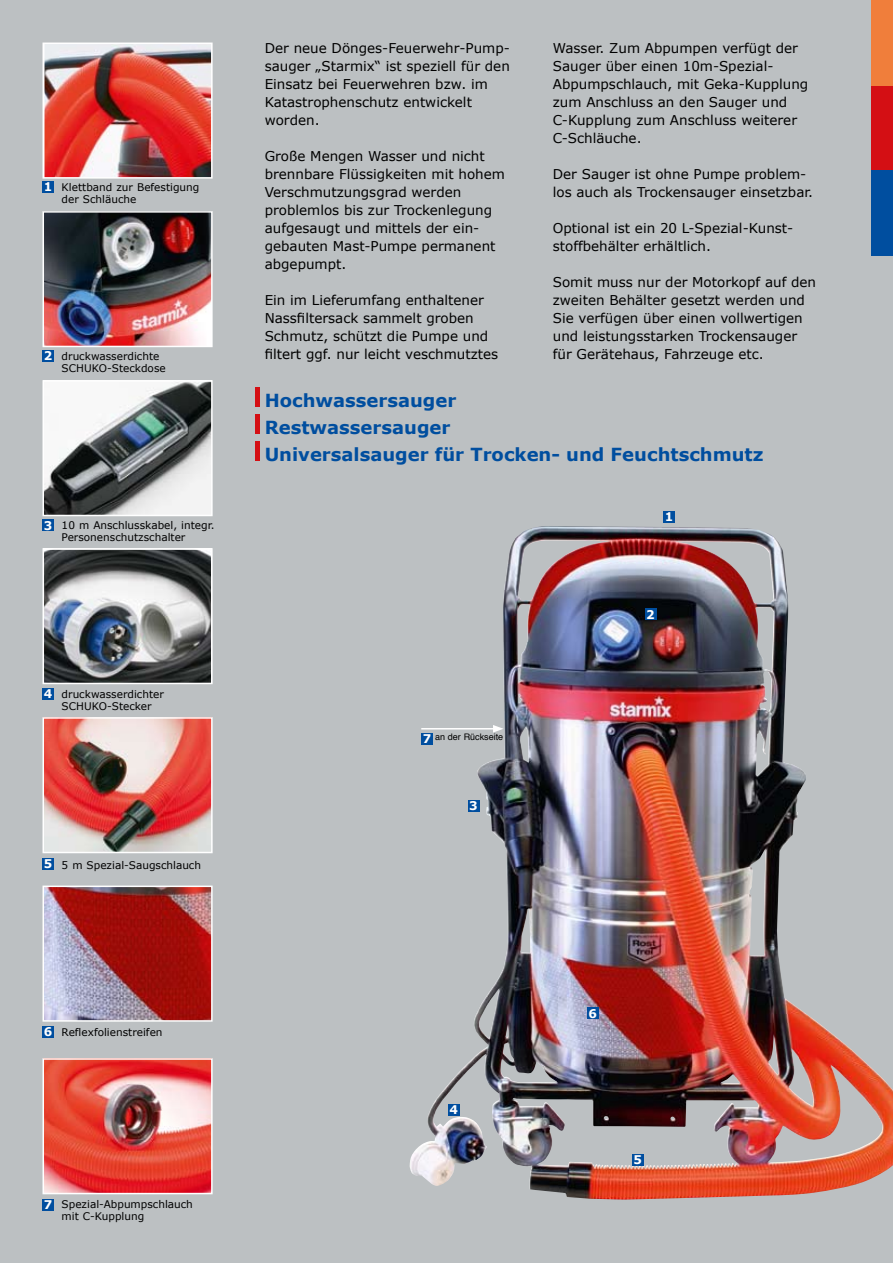
<style>
.page{position:relative;width:893px;height:1263px;background:#fff}
.page>*{position:absolute;margin:0;border:0;box-sizing:border-box;transform-origin:0 0}
.t1{font:700 18px/27px "Verdana";color:#004e9f}
.t2{font:13.5px/18px "Verdana";color:#000}
.t3{font:700 12px "Verdana";color:#fff}
.t4{font:10.5px/12px "Verdana";color:#000}
.t5{font:9px "Helvetica";color:#000}
</style>
<div class="page">
<img style="left:0;top:0;width:893px;height:1263px">
<img style="left:46px;top:214px;width:164px;height:130px">
<div style="left:43px;top:211px;width:170px;height:136px;border:2px solid #fff"></div>
<img style="left:46px;top:383px;width:164px;height:130px">
<div style="left:43px;top:380px;width:170px;height:136px;border:2px solid #fff"></div>
<img style="left:46px;top:551px;width:164px;height:130px">
<div style="left:43px;top:548px;width:170px;height:136px;border:2px solid #fff"></div>
<img style="left:46px;top:720px;width:164px;height:130px">
<div style="left:43px;top:717px;width:170px;height:136px;border:2px solid #fff"></div>
<img style="left:46px;top:888px;width:164px;height:131px">
<div style="left:43px;top:885px;width:170px;height:137px;border:2px solid #fff"></div>
<img style="left:46px;top:1061px;width:164px;height:130px">
<div style="left:43px;top:1058px;width:170px;height:136px;border:2px solid #fff"></div>
<img style="left:46px;top:46px;width:164px;height:130px">
<div style="left:43px;top:43px;width:170px;height:136px;border:2px solid #fff"></div>
<div style="left:43px;top:182px;width:11px;height:11px;background:#004e9f"></div>
<div style="left:43px;top:350px;width:11px;height:11px;background:#004e9f"></div>
<div style="left:43px;top:520px;width:11px;height:11px;background:#004e9f"></div>
<div style="left:43px;top:688px;width:11px;height:12px;background:#004e9f"></div>
<div style="left:43px;top:858px;width:11px;height:11px;background:#004e9f"></div>
<div style="left:43px;top:1026px;width:11px;height:12px;background:#004e9f"></div>
<div style="left:43px;top:1199px;width:11px;height:11px;background:#004e9f"></div>
<img style="left:409px;top:526px;width:132px;height:660px">
<div style="left:664px;top:511px;width:11px;height:11px;background:#004e9f"></div>
<div style="left:587px;top:1008px;width:11px;height:11px;background:#004e9f"></div>
<div style="left:448px;top:1104px;width:11px;height:12px;background:#004e9f"></div>
<div style="left:421px;top:733px;width:12px;height:11px;background:#004e9f"></div>
<div style="left:645px;top:609px;width:11px;height:11px;background:#004e9f"></div>
<div style="left:468px;top:800px;width:11px;height:11px;background:#004e9f"></div>
<div style="left:632px;top:1154px;width:11px;height:12px;background:#004e9f"></div>
<hr style="left:421px;top:728px;width:74px;height:1px;background:#fff">
<svg style="left:493px;top:725px;width:11px;height:8px"></svg>
<hr style="left:255px;top:388px;width:4px;height:19px;background:#d40f14">
<hr style="left:255px;top:415px;width:4px;height:19px;background:#d40f14">
<hr style="left:255px;top:441px;width:4px;height:20px;background:#d40f14">
<div style="left:872px;top:85px;width:21px;height:85px;background:#d40f14"></div>
<div style="left:872px;top:170px;width:21px;height:85px;background:#004e9f"></div>
<div style="left:872px;top:0;width:21px;height:85px;background:#f07e3b"></div>
<p class="t3" style="left:44px;top:179px;width:10px">1</p>
<p class="t4" style="left:62px;top:182px;width:139px">Klettband zur Befestigung der Schläuche</p>
<p class="t3" style="left:44px;top:348px;width:10px">2</p>
<p class="t4" style="left:62px;top:350px;width:106px">druckwasserdichte<br>SCHUKO-Steckdose</p>
<p class="t2" style="left:265px;top:39px;width:247px">Der neue Dönges-Feuerwehr-Pump&shy;sauger „Starmix“ ist speziell für den<br>Einsatz bei Feuerwehren bzw. im<br>Katastrophenschutz entwickelt worden.</p>
<p class="t2" style="left:265px;top:147px;width:242px">Große Mengen Wasser und nicht brennbare Flüssigkeiten mit hohem<br>Verschmutzungsgrad werden problemlos bis zur Trockenlegung aufgesaugt und mittels der ein&shy;gebauten Mast-Pumpe permanent abgepumpt.</p>
<p class="t2" style="left:265px;top:291px;width:235px">Ein im Lieferumfang enthaltener Nassfiltersack sammelt groben Schmutz, schützt die Pumpe und filtert ggf. nur leicht veschmutztes</p>
<p class="t2" style="left:553px;top:39px;width:257px">Wasser. Zum Abpumpen verfügt der<br>Sauger über einen 10m-Spezial-<br>Abpumpschlauch, mit Geka-Kupplung zum Anschluss an den Sauger und<br>C-Kupplung zum Anschluss weiterer<br>C-Schläuche.</p>
<p class="t2" style="left:553px;top:165px;width:262px">Der Sauger ist ohne Pumpe problem&shy;los auch als Trockensauger einsetzbar.</p>
<p class="t2" style="left:553px;top:219px;width:242px">Optional ist ein 20 L-Spezial-Kunst&shy;stoffbehälter erhältlich.</p>
<p class="t2" style="left:553px;top:273px;width:265px">Somit muss nur der Motorkopf auf den zweiten Behälter gesetzt werden und Sie verfügen über einen vollwertigen und leistungsstarken Trockensauger für Gerätehaus, Fahrzeuge etc.</p>
<h1 class="t1" style="left:265px;top:387px;width:500px">Hochwassersauger<br>Restwassersauger<br>Universalsauger für Trocken- und Feuchtschmutz</h1>
<p class="t3" style="left:44px;top:518px;width:10px">3</p>
<p class="t4" style="left:62px;top:519px;width:154px">10 m Anschlusskabel, integr.<br>Personenschutzschalter</p>
<p class="t3" style="left:665px;top:509px;width:10px">1</p>
<p class="t3" style="left:646px;top:606px;width:10px">2</p>
<p class="t3" style="left:44px;top:686px;width:10px">4</p>
<p class="t4" style="left:62px;top:688px;width:104px">druckwasserdichter<br>SCHUKO-Stecker</p>
<p class="t5" style="left:435px;top:730px;width:70px">an der Rückseite</p>
<p class="t3" style="left:423px;top:731px;width:10px">7</p>
<p class="t3" style="left:469px;top:798px;width:10px">3</p>
<p class="t3" style="left:44px;top:856px;width:10px">5</p>
<p class="t4" style="left:62px;top:859px;width:141px">5 m Spezial-Saugschlauch</p>
<p class="t3" style="left:44px;top:1024px;width:10px">6</p>
<p class="t4" style="left:62px;top:1026px;width:102px">Reflexfolienstreifen</p>
<p class="t3" style="left:44px;top:1197px;width:10px">7</p>
<p class="t4" style="left:62px;top:1199px;width:133px">Spezial-Abpumpschlauch mit C-Kupplung</p>
<p class="t3" style="left:450px;top:1102px;width:10px">4</p>
<p class="t3" style="left:588px;top:1005px;width:10px">6</p>
<p class="t3" style="left:633px;top:1152px;width:10px">5</p>
</div>
